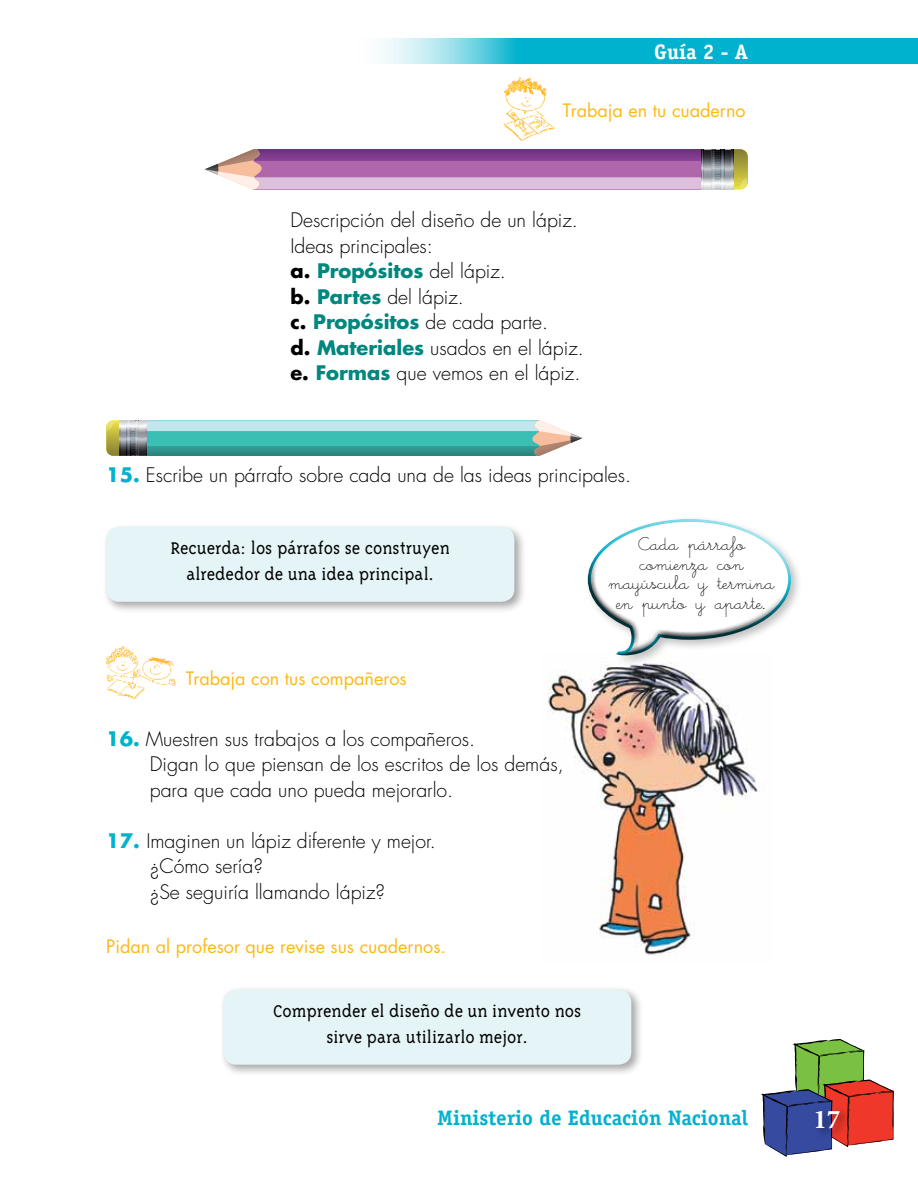
<style>
.page{position:relative;width:918px;height:1188px;background:#fff}
.page>*{position:absolute;margin:0;border:0;box-sizing:border-box;transform-origin:0 0}
.t1{font:700 27px "Minion Pro";color:#fff}
.t2{font:700 21px "Officina Serif Std";color:#00b2cd}
.t3{font:700 21px "Officina Serif Std";color:#fff}
.t4{font:300 19.5px/25.5px "Futura";color:#000}
.t5{font:300 19.5px/25.5px "Triplex Serif";color:#000;text-align:center}
.t6{font:19.5px/19.5px "Little Days";color:#000;text-align:center}
.t7{font:18px "Futura";color:#fdb913}
.s1{font-weight:700}
.s2{font-weight:700;color:#00877e}
.s3{font-weight:700;color:#00b2cd}
</style>
<div class="page">
<svg style="left:381px;top:38px;width:537px;height:26px;background:#26bdd4"></svg>
<img style="left:503px;top:77px;width:51px;height:64px">
<svg style="left:205px;top:149px;width:543px;height:41px;background:#b280ad"></svg>
<img style="left:721px;top:149px;width:3px;height:40px">
<img style="left:731px;top:149px;width:2px;height:40px">
<svg style="left:106px;top:420px;width:476px;height:36px;background:#71bdb5"></svg>
<img style="left:127px;top:420px;width:3px;height:36px">
<img style="left:119px;top:420px;width:2px;height:36px">
<img style="left:106px;top:645px;width:70px;height:54px">
<div style="left:102px;top:523px;width:425px;height:91px;background:#000;opacity:.35"></div>
<div style="left:106px;top:527px;width:408px;height:75px;background:#e5f4f7;border-radius:13px"></div>
<img style="left:547px;top:668px;width:211px;height:287px">
<div style="left:219px;top:986px;width:425px;height:91px;background:#000;opacity:.35"></div>
<div style="left:223px;top:990px;width:408px;height:75px;background:#e5f4f7;border-radius:13px"></div>
<div style="left:584px;top:515px;width:220px;height:153px;background:#000;opacity:.25"></div>
<div style="left:587px;top:517px;width:206px;height:134px;background:#fff"></div>
<div style="left:587px;top:550px;width:205px;height:107px;background:#000;opacity:.75"></div>
<svg style="left:761px;top:1039px;width:133px;height:118px"></svg>
<div style="left:813px;top:1107px;width:39px;height:33px;background:#000;opacity:.55"></div>
<p class="t3" style="left:654px;top:38px;width:95px">Guía 2 - A</p>
<p class="t7" style="left:563px;top:99px;width:184px">Trabaja en tu cuaderno</p>
<p class="t4" style="left:290px;top:208px;width:295px">Descripción del diseño de un lápiz.<br>Ideas principales:<br><span class="s1">a.</span> <span class="s2">Propósitos</span> del lápiz.<br><span class="s1">b.</span> <span class="s2">Partes</span> del lápiz.<br><span class="s1">c.</span> <span class="s2">Propósitos</span> de cada parte.<br><span class="s1">d.</span> <span class="s2">Materiales</span> usados en el lápiz. <span class="s1">e.</span> <span class="s2">Formas</span> que vemos en el lápiz.</p>
<p class="t4" style="left:106px;top:463px;width:526px"><span class="s3">15.</span> Escribe un párrafo sobre cada una de las ideas principales.</p>
<p class="t5" style="left:171px;top:535px;width:281px">Recuerda: los párrafos se construyen alrededor de una idea principal.</p>
<p class="t7" style="left:186px;top:667px;width:223px">Trabaja con tus compañeros</p>
<p class="t4" style="left:150px;top:726px;width:415px;text-indent:-44px"><span class="s3">16.</span> Muestren sus trabajos a los compañeros.<br>Digan lo que piensan de los escritos de los demás, para que cada uno pueda mejorarlo.</p>
<p class="t4" style="left:150px;top:828px;width:287px;text-indent:-44px"><span class="s3">17.</span> Imaginen un lápiz diferente y mejor. ¿Cómo sería?<br>¿Se seguiría llamando lápiz?</p>
<p class="t7" style="left:106px;top:935px;width:341px">Pidan al profesor que revise sus cuadernos.</p>
<p class="t5" style="left:273px;top:998px;width:310px">Comprender el diseño de un invento nos sirve para utilizarlo mejor.</p>
<p class="t6" style="left:609px;top:537px;width:167px">Cada párrafo comienza con mayúscula y termina en punto y aparte.</p>
<p class="t2" style="left:437px;top:1105px;width:312px">Ministerio de Educación Nacional</p>
<h1 class="t1" style="left:813px;top:1100px;width:28px">17</h1>
</div>
